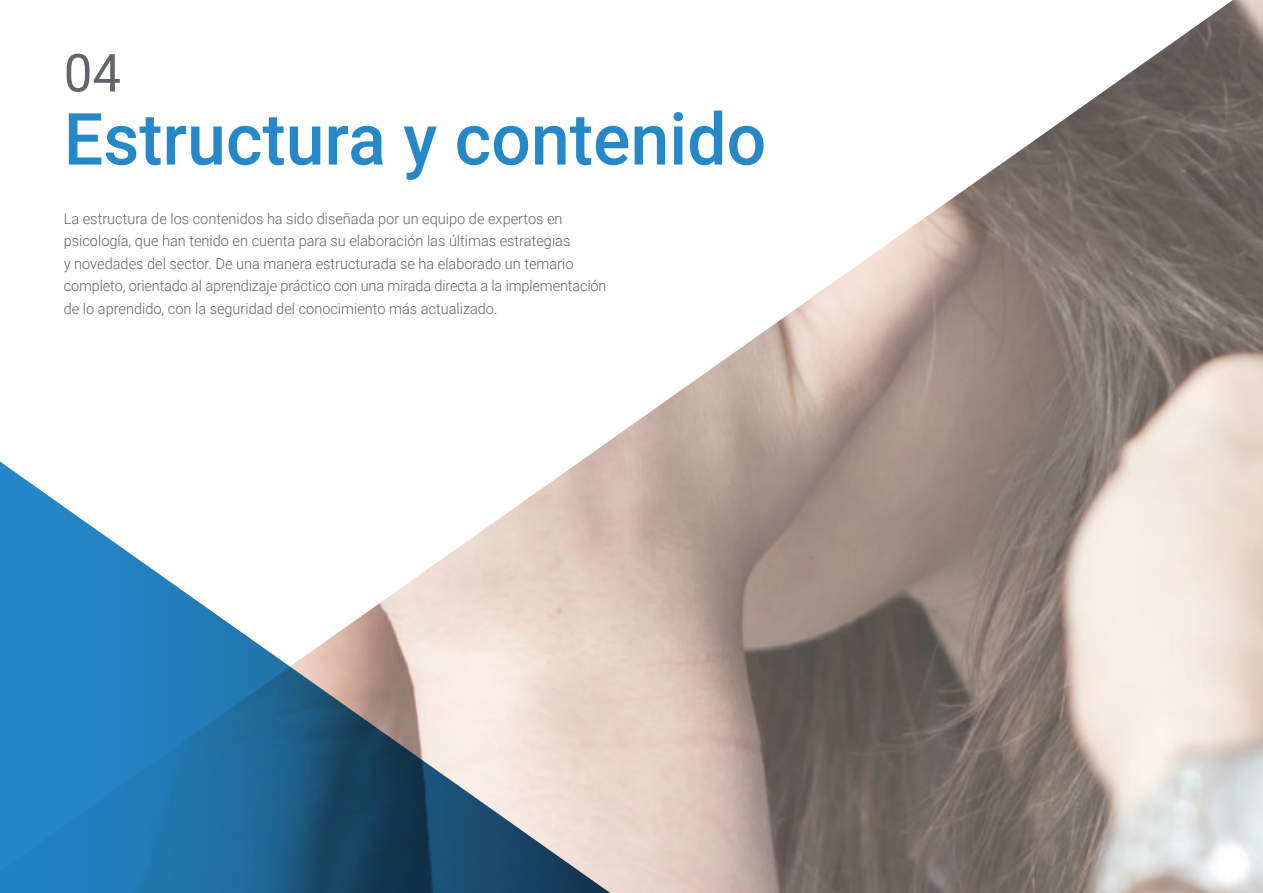
<style>
.page{position:relative;width:1263px;height:893px;background:#fff}
.page>*{position:absolute;margin:0;border:0;box-sizing:border-box;transform-origin:0 0}
.t1{font:500 72px "Roboto";color:#2488c9}
.t2{font:52.5px "Roboto";color:#61646a}
.t3{font:300 15px/22.5px "Roboto";color:#61646a}
</style>
<div class="page">
<img style="left:602px;top:0;width:661px;height:893px">
<svg style="left:0;top:446px;width:640px;height:447px"></svg>
<h2 class="t2" style="left:64px;top:36px;width:59px">04</h2>
<h1 class="t1" style="left:64px;top:89px;width:704px">Estructura y contenido</h1>
<p class="t3" style="left:64px;top:207px;width:544px">La estructura de los contenidos ha sido diseñada por un equipo de expertos en psicología, que han tenido en cuenta para su elaboración las últimas estrategias<br>y novedades del sector. De una manera estructurada se ha elaborado un temario completo, orientado al aprendizaje práctico con una mirada directa a la implementación de lo aprendido, con la seguridad del conocimiento más actualizado.</p>
</div>
